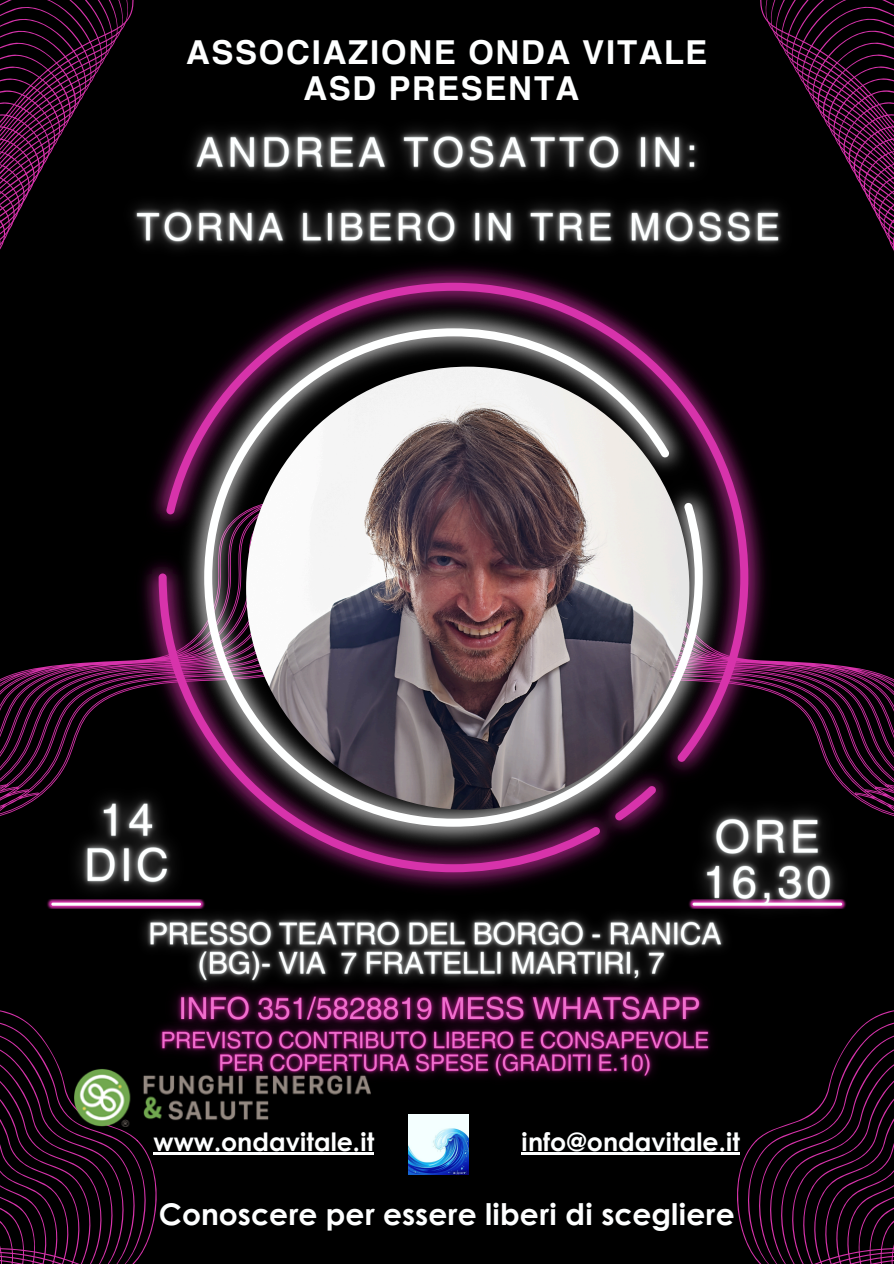
<style>
.page{position:relative;width:894px;height:1264px;background:#fff}
.page>*{position:absolute;margin:0;border:0;box-sizing:border-box;transform-origin:0 0}
.t1{font:700 33px/36px "Helvetica World";letter-spacing:.05em;color:#feffff;text-align:center}
.t2{font:700 29.7px "Century Gothic";color:#feffff}
.t3{font:700 25.2px "Century Gothic";color:#feffff}
</style>
<div class="page">
<div style="left:0;top:0;width:893px;height:1263px;background:#000"></div>
<svg style="left:0;top:660px;width:126px;height:156px"></svg>
<svg style="left:780px;top:661px;width:113px;height:155px"></svg>
<img style="left:134px;top:282px;width:638px;height:607px">
<svg style="left:159px;top:283px;width:589px;height:589px"></svg>
<svg style="left:204px;top:328px;width:498px;height:498px"></svg>
<img style="left:246px;top:366px;width:443px;height:443px;border-radius:50%">
<svg style="left:0;top:1010px;width:159px;height:253px"></svg>
<svg style="left:733px;top:1010px;width:160px;height:253px"></svg>
<svg style="left:0;top:0;width:160px;height:295px"></svg>
<svg style="left:733px;top:0;width:160px;height:295px"></svg>
<img style="left:408px;top:1114px;width:60px;height:60px">
<img style="left:74px;top:1067px;width:195px;height:60px">
<img style="left:191px;top:95px;width:544px;height:79px">
<img style="left:143px;top:915px;width:581px;height:45px">
<img style="left:175px;top:960px;width:529px;height:43px">
<img style="left:47px;top:756px;width:162px;height:172px">
<img style="left:665px;top:773px;width:206px;height:172px">
<img style="left:104px;top:174px;width:711px;height:108px">
<hr style="left:153px;top:1152px;width:221px;height:2px;background:#feffff">
<hr style="left:521px;top:1152px;width:219px;height:2px;background:#feffff">
<img style="left:138px;top:1003px;width:573px;height:96px">
<p class="t1" style="left:186px;top:31px;width:522px">ASSOCIAZIONE ONDA VITALE<br>ASD PRESENTA</p>
<p class="t3" style="left:153px;top:1122px;width:222px">www.ondavitale.it</p>
<p class="t3" style="left:521px;top:1122px;width:220px">info@ondavitale.it</p>
<p class="t2" style="left:159px;top:1191px;width:577px">Conoscere per essere liberi di scegliere</p>
</div>
